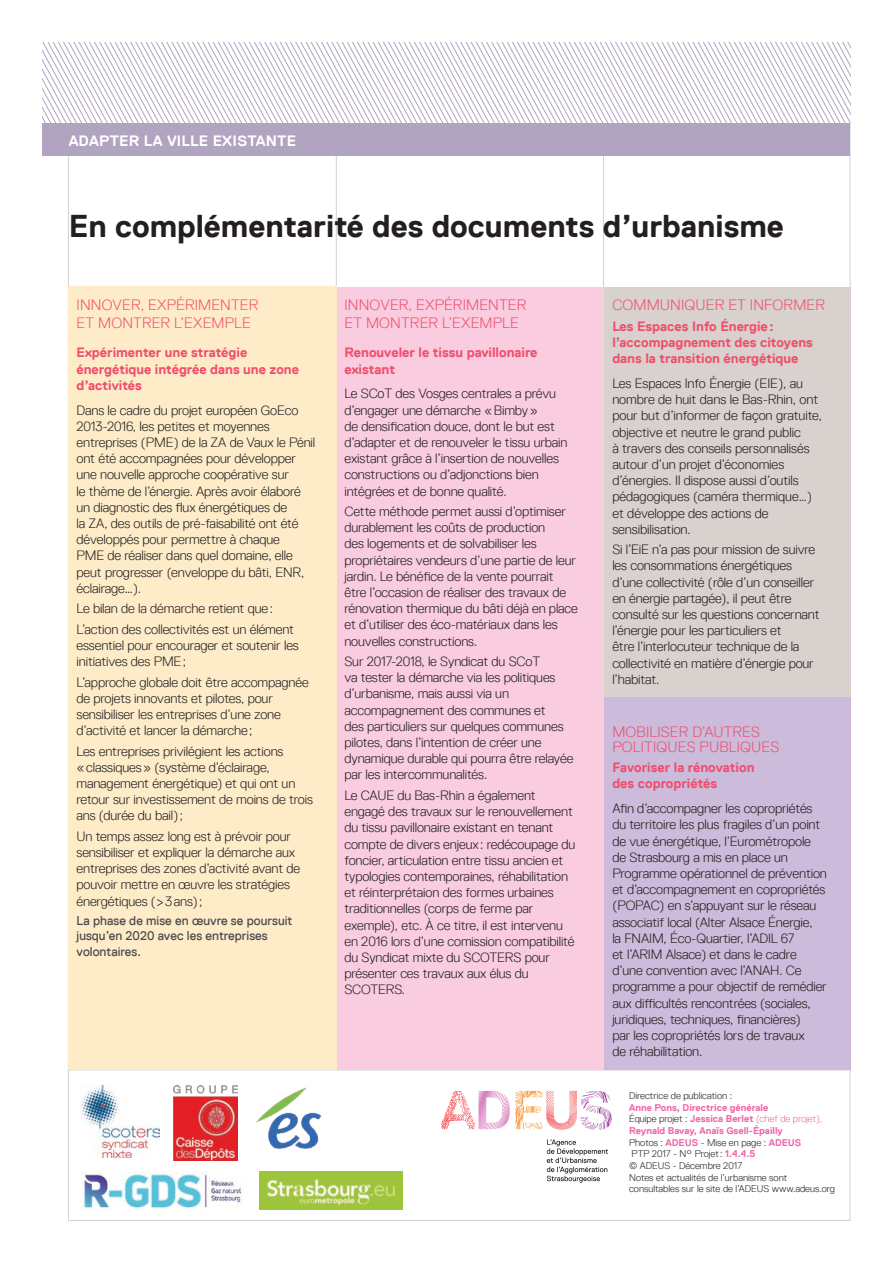
<style>
.page{position:relative;width:893px;height:1263px;background:#fff}
.page>*{position:absolute;margin:0;border:0;box-sizing:border-box;transform-origin:0 0}
.t1{font:700 31.5px "Replica";color:#231f20}
.t2{font:300 15px/18px "Replica";letter-spacing:.01em;color:#ef4f6d}
.t3{font:700 15px "Replica";letter-spacing:.01em;color:#fff}
.t4{font:300 13.5px/16.2px "Replica";letter-spacing:-.01em;color:#231f20}
.t5{font:700 13.5px/16.2px "Replica";color:#ef4f6d}
.t6{font:12.75px/15.3px "Replica";color:#4b4c4d}
.t7{font:300 9.75px/11.7px "Replica";color:#231f20}
.s1{font-weight:700;color:#f166a7}
.s2{color:#f166a7}
</style>
<div class="page">
<hr style="left:68px;top:1070px;width:782px;height:1px;background:#d1d2d4">
<hr style="left:68px;top:1220px;width:782px;height:1px;background:#d1d2d4">
<hr style="left:603px;top:98px;width:1px;height:971px;background:#d1d2d4">
<hr style="left:336px;top:94px;width:1px;height:975px;background:#d1d2d4">
<hr style="left:68px;top:98px;width:1px;height:1122px;background:#d1d2d4">
<hr style="left:850px;top:98px;width:1px;height:1122px;background:#d1d2d4">
<svg style="left:547px;top:1139px;width:61px;height:44px"></svg>
<svg style="left:441px;top:1091px;width:171px;height:39px"></svg>
<img style="left:256px;top:1087px;width:66px;height:62px">
<img style="left:259px;top:1171px;width:144px;height:38px">
<img style="left:174px;top:1086px;width:63px;height:74px">
<img style="left:83px;top:1172px;width:159px;height:37px">
<img style="left:81px;top:1086px;width:79px;height:71px">
<div style="left:43px;top:122px;width:807px;height:33px;background:#b1a4c0"></div>
<svg style="left:43px;top:43px;width:808px;height:80px"></svg>
<div style="left:336px;top:287px;width:267px;height:782px;background:#f9ccdf"></div>
<div style="left:68px;top:286px;width:269px;height:783px;background:#feecc9"></div>
<div style="left:604px;top:287px;width:246px;height:411px;background:#d8d1ce"></div>
<div style="left:604px;top:697px;width:246px;height:372px;background:#ccbbda"></div>
<p class="t3" style="left:69px;top:132px;width:229px">ADAPTER LA VILLE EXISTANTE</p>
<h1 class="t1" style="left:69px;top:209px;width:717px">En complémentarité des documents d’urbanisme</h1>
<p class="t2" style="left:77px;top:296px;width:183px">INNOVER, EXPÉRIMENTER<br>ET MONTRER L’EXEMPLE</p>
<p class="t5" style="left:77px;top:345px;width:224px">Expérimenter une stratégie énergétique intégrée dans une zone d’activités</p>
<p class="t4" style="left:77px;top:402px;width:240px">Dans le cadre du projet européen GoEco 2013-2016, les petites et moyennes entreprises (PME) de la ZA de Vaux le Pénil ont été accompagnées pour développer une nouvelle approche coopérative sur<br>le thème de l’énergie. Après avoir élaboré un diagnostic des flux énergétiques de<br>la ZA, des outils de pré-faisabilité ont été développés pour permettre à chaque<br>PME de réaliser dans quel domaine, elle peut progresser (enveloppe du bâti, ENR, éclairage…).</p>
<p class="t4" style="left:77px;top:598px;width:219px;line-height:20.4px">Le bilan de la démarche retient que:<br>L’action des collectivités est un élément</p>
<p class="t4" style="left:77px;top:637px;width:224px">essentiel pour encourager et soutenir les initiatives des PME;</p>
<p class="t4" style="left:77px;top:674px;width:234px">L’approche globale doit être accompagnée de projets innovants et pilotes, pour sensibiliser les entreprises d’une zone d’activité et lancer la démarche;</p>
<p class="t4" style="left:77px;top:743px;width:238px">Les entreprises privilégient les actions «classiques» (système d’éclairage, management énergétique) et qui ont un retour sur investissement de moins de trois ans (durée du bail);</p>
<p class="t4" style="left:77px;top:828px;width:225px">Un temps assez long est à prévoir pour sensibiliser et expliquer la démarche aux entreprises des zones d’activité avant de pouvoir mettre en œuvre les stratégies énergétiques (&gt;3ans);</p>
<p class="t6" style="left:77px;top:913px;width:217px">La phase de mise en œuvre se poursuit jusqu’en 2020 avec les entreprises volontaires.</p>
<p class="t2" style="left:344px;top:296px;width:183px">INNOVER, EXPÉRIMENTER<br>ET MONTRER L’EXEMPLE</p>
<p class="t5" style="left:344px;top:345px;width:195px">Renouveler le tissu pavillonaire existant</p>
<p class="t4" style="left:344px;top:386px;width:225px">Le SCoT des Vosges centrales a prévu d’engager une démarche «Bimby»<br>de densification douce, dont le but est d’adapter et de renouveler le tissu urbain existant grâce à l’insertion de nouvelles constructions ou d’adjonctions bien intégrées et de bonne qualité.</p>
<p class="t4" style="left:344px;top:503px;width:235px">Cette méthode permet aussi d’optimiser durablement les coûts de production<br>des logements et de solvabiliser les propriétaires vendeurs d’une partie de leur jardin. Le bénéfice de la vente pourrait être l’occasion de réaliser des travaux de rénovation thermique du bâti déjà en place et d’utiliser des éco-matériaux dans les nouvelles constructions.</p>
<p class="t4" style="left:344px;top:653px;width:231px">Sur 2017-2018, le Syndicat du SCoT<br>va tester la démarche via les politiques d’urbanisme, mais aussi via un accompagnement des communes et<br>des particuliers sur quelques communes pilotes, dans l’intention de créer une dynamique durable qui pourra être relayée par les intercommunalités.</p>
<p class="t4" style="left:344px;top:787px;width:233px">Le CAUE du Bas-Rhin a également engagé des travaux sur le renouvellement du tissu pavillonaire existant en tenant compte de divers enjeux: redécoupage du foncier, articulation entre tissu ancien et typologies contemporaines, réhabilitation et réinterprétaion des formes urbaines traditionnelles (corps de ferme par exemple), etc. À ce titre, il est intervenu en 2016 lors d’une comission compatibilité du Syndicat mixte du SCOTERS pour présenter ces travaux aux élus du SCOTERS.</p>
<p class="t2" style="left:612px;top:296px;width:214px">COMMUNIQUER ET INFORMER</p>
<p class="t5" style="left:612px;top:318px;width:202px">Les Espaces Info Énergie: l’accompagnement des citoyens dans la transition énergétique</p>
<p class="t4" style="left:612px;top:375px;width:211px">Les Espaces Info Énergie (EIE), au nombre de huit dans le Bas-Rhin, ont pour but d’informer de façon gratuite, objective et neutre le grand public<br>à travers des conseils personnalisés autour d’un projet d’économies d’énergies. Il dispose aussi d’outils pédagogiques (caméra thermique…) et développe des actions de sensibilisation.</p>
<p class="t4" style="left:612px;top:542px;width:209px">Si l’EiE n’a pas pour mission de suivre les consommations énergétiques d’une collectivité (rôle d’un conseiller en énergie partagée), il peut être consulté sur les questions concernant l’énergie pour les particuliers et<br>être l’interlocuteur technique de la collectivité en matière d’énergie pour l’habitat.</p>
<p class="t2" style="left:612px;top:724px;width:168px;line-height:15px">MOBILISER D’AUTRES<br>POLITIQUES PUBLIQUES</p>
<p class="t5" style="left:612px;top:759px;width:144px">Favoriser la rénovation des copropriétés</p>
<p class="t4" style="left:612px;top:800px;width:216px">Afin d’accompagner les copropriétés du territoire les plus fragiles d’un point de vue énergétique, l’Eurométropole de Strasbourg a mis en place un Programme opérationnel de prévention et d’accompagnement en copropriétés (POPAC) en s’appuyant sur le réseau associatif local (Alter Alsace Énergie,<br>la FNAIM, Éco-Quartier, l’ADIL 67<br>et l’ARIM Alsace) et dans le cadre d’une convention avec l’ANAH. Ce programme a pour objectif de remédier aux difficultés rencontrées (sociales, juridiques, techniques, financières)<br>par les copropriétés lors de travaux<br>de réhabilitation.</p>
<p class="t7" style="left:629px;top:1089px;width:104px">Directrice de publication :</p>
<p class="t7" style="left:629px;top:1101px;width:207px"><span class="s1">Anne Pons, Directrice générale<br></span>Équipe projet : <span class="s1">Jessica Berlet</span> <span class="s2">(chef de projet), </span><span class="s1">Reynald Bavay, Anaïs Gsell-Épailly<br></span>Photos : <span class="s1">ADEUS</span> - Mise en page : <span class="s1">ADEUS<br></span>PTP 2017 - N° Projet: <span class="s1">1.4.4.5<br></span>© ADEUS - Décembre 2017<br>Notes et actualités de l’urbanisme sont consultables sur le site de l’ADEUS www.adeus.org</p>
</div>
